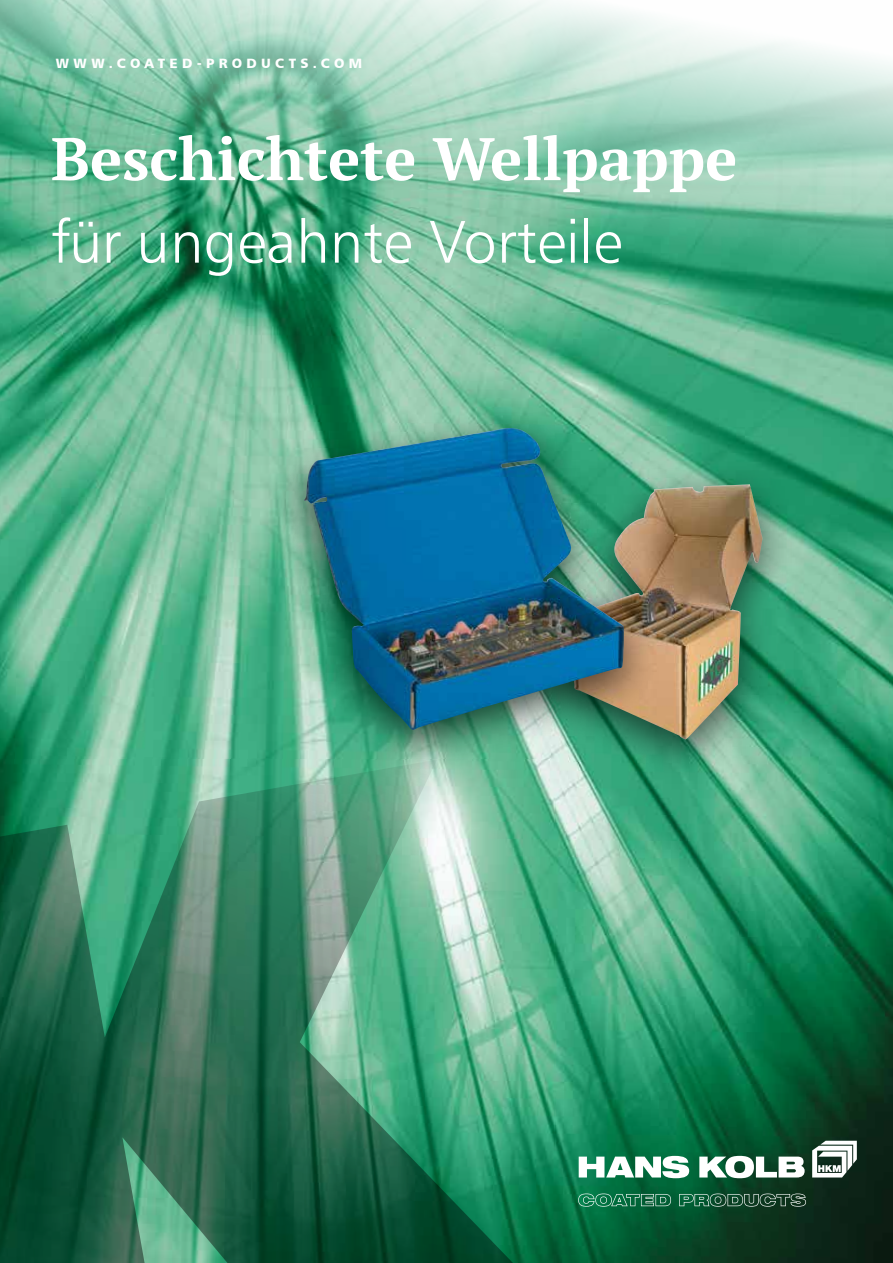
<style>
.page{position:relative;width:893px;height:1263px;background:#fff}
.page>*{position:absolute;margin:0;border:0;box-sizing:border-box;transform-origin:0 0}
.t1{font:700 60px "PT Serif";color:#fff}
.t2{font:60px "Humanist 777 BT Light B";color:#fff}
.t3{font:13.5px "Humanist 777 BT Black B";letter-spacing:.315em;color:#fff}
</style>
<div class="page">
<img style="left:0;top:0;width:893px;height:1263px">
<svg style="left:0;top:759px;width:555px;height:504px;background:#3f886a"></svg>
<div style="left:538px;top:463px;width:258px;height:321px;background:#000;opacity:.6"></div>
<img style="left:659px;top:484px;width:104px;height:256px">
<div style="left:272px;top:406px;width:387px;height:369px;background:#000;opacity:.6"></div>
<img style="left:304px;top:428px;width:320px;height:302px">
<svg style="left:812px;top:1141px;width:45px;height:36px"></svg>
<svg style="left:578px;top:1193px;width:93px;height:13px"></svg>
<svg style="left:679px;top:1193px;width:127px;height:13px;background:#37664e"></svg>
<svg style="left:579px;top:1156px;width:110px;height:22px"></svg>
<svg style="left:699px;top:1156px;width:106px;height:22px"></svg>
<p class="t3" style="left:56px;top:54px;width:308px">WWW.COATED-PRODUCTS.COM</p>
<h1 class="t1" style="left:51px;top:120px;width:688px">Beschichtete Wellpappe</h1>
<h1 class="t2" style="left:51px;top:205px;width:573px">für ungeahnte Vorteile</h1>
</div>
